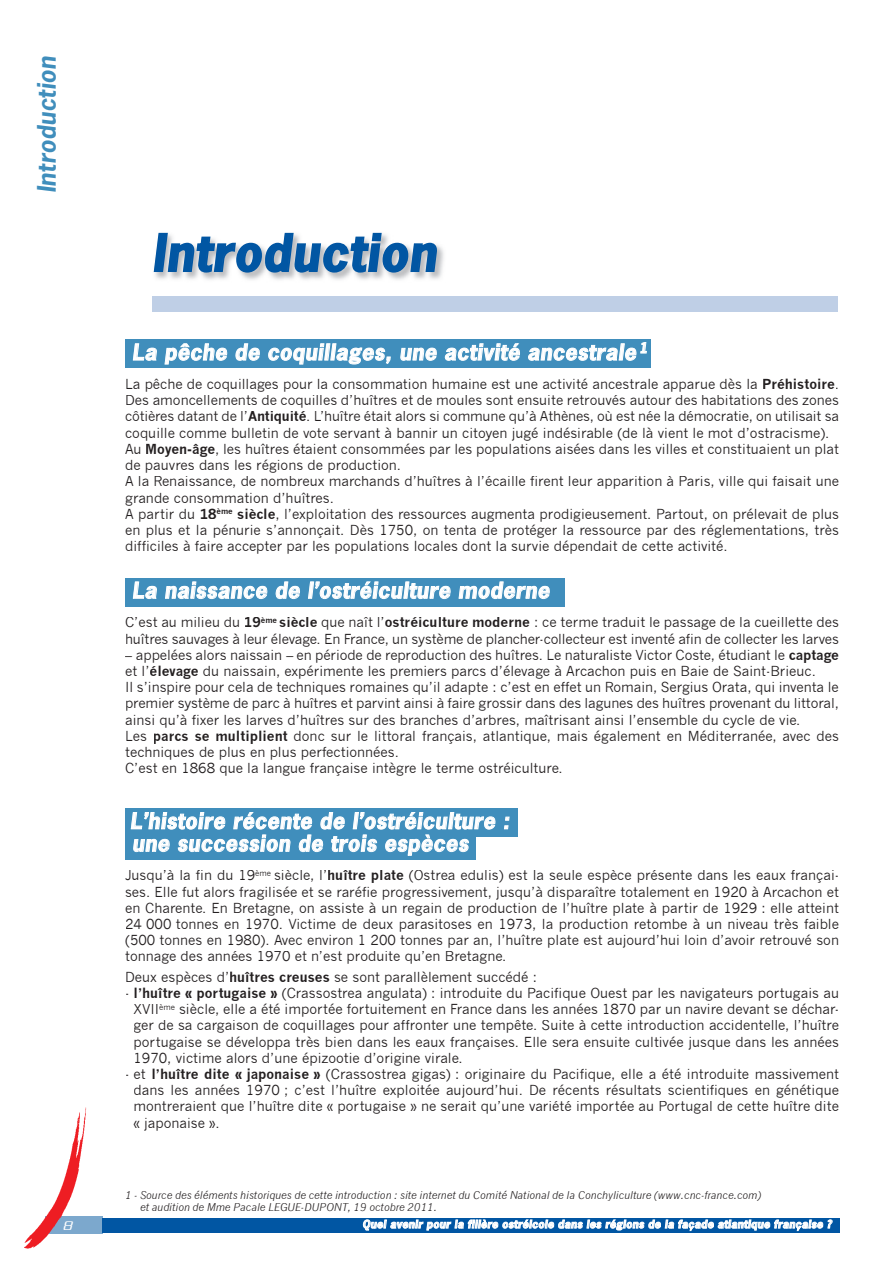
<style>
.page{position:relative;width:894px;height:1264px;background:#fff}
.page>*{position:absolute;margin:0;border:0;box-sizing:border-box;transform-origin:0 0}
.t1{font:italic 700 48px "News Gothic Std";letter-spacing:.03em;color:#0156a3}
.t2{font:italic 700 24px "News Gothic Std";color:#408ebc}
.t3{font:italic 700 21px/22.5px "News Gothic Std";letter-spacing:.03em;color:#fff}
.t4{font:13.5px/16.2px "News Gothic";color:#231f20}
.t5{font:italic 300 13.5px "Serpentine";color:#fff}
.t6{font:italic 700 13.5px "News Gothic Std";color:#fff}
.t7{font:italic 10.5px/12.6px "News Gothic";color:#231f20}
.t8{font:italic 700 10.5px "News Gothic Std";letter-spacing:.04em;color:#fff}
.s1{font-weight:700}
</style>
<div class="page">
<div style="left:46px;top:1216px;width:57px;height:18px;background:#7ca8cd"></div>
<div style="left:103px;top:1218px;width:737px;height:14px;background:#0156a3"></div>
<svg style="left:362px;top:1219px;width:470px;height:14px"></svg>
<img style="left:24px;top:1107px;width:63px;height:142px">
<img style="left:155px;top:246px;width:289px;height:34px">
<svg style="left:153px;top:232px;width:286px;height:41px"></svg>
<div style="left:125px;top:339px;width:526px;height:29px;background:#408ebc"></div>
<div style="left:125px;top:578px;width:439px;height:28px;background:#408ebc"></div>
<div style="left:125px;top:808px;width:392px;height:29px;background:#408ebc"></div>
<div style="left:125px;top:831px;width:351px;height:28px;background:#408ebc"></div>
<svg style="left:132px;top:343px;width:25px;height:18px"></svg>
<svg style="left:164px;top:343px;width:63px;height:22px"></svg>
<svg style="left:235px;top:343px;width:25px;height:18px"></svg>
<svg style="left:268px;top:343px;width:123px;height:22px"></svg>
<svg style="left:400px;top:347px;width:37px;height:14px"></svg>
<svg style="left:444px;top:343px;width:76px;height:18px"></svg>
<svg style="left:132px;top:581px;width:25px;height:18px"></svg>
<svg style="left:165px;top:581px;width:103px;height:18px"></svg>
<svg style="left:275px;top:581px;width:25px;height:18px"></svg>
<svg style="left:308px;top:581px;width:143px;height:18px"></svg>
<svg style="left:458px;top:581px;width:92px;height:18px"></svg>
<svg style="left:504px;top:816px;width:5px;height:13px"></svg>
<svg style="left:130px;top:812px;width:366px;height:44px"></svg>
<div style="left:153px;top:296px;width:684px;height:16px;background:#bfcfe6"></div>
<svg style="left:528px;top:342px;width:119px;height:19px"></svg>
<h2 class="t2" style="left:31px;top:193px;width:139px;rotate:-90deg">Introduction</h2>
<h1 class="t1" style="left:152px;top:221px;width:285px">Introduction</h1>
<p class="t6" style="left:639px;top:339px;width:10px">1</p>
<h3 class="t3" style="left:132px;top:341px;width:505px">La pêche de coquillages, une activité ancestrale</h3>
<p class="t4" style="left:125px;top:376px;width:715px">La pêche de coquillages pour la consommation humaine est une activité ancestrale apparue dès la <span class="s1">Préhistoire</span>.<br>Des amoncellements de coquilles d’huîtres et de moules sont ensuite retrouvés autour des habitations des zones côtières datant de l’<span class="s1">Antiquité</span>. L’huître était alors si commune qu’à Athènes, où est née la démocratie, on utilisait sa coquille comme bulletin de vote servant à bannir un citoyen jugé indésirable (de là vient le mot d’ostracisme).<br>Au <span class="s1">Moyen-âge</span>, les huîtres étaient consommées par les populations aisées dans les villes et constituaient un plat de pauvres dans les régions de production.<br>A la Renaissance, de nombreux marchands d’huîtres à l’écaille firent leur apparition à Paris, ville qui faisait une grande consommation d’huîtres.<br>A partir du <span class="s1">18</span><sup>ème</sup> <span class="s1">siècle</span>, l’exploitation des ressources augmenta prodigieusement. Partout, on prélevait de plus en plus et la pénurie s’annonçait. Dès 1750, on tenta de protéger la ressource par des réglementations, très difficiles à faire accepter par les populations locales dont la survie dépendait de cette activité.</p>
<h3 class="t3" style="left:132px;top:579px;width:418px">La naissance de l’ostréiculture moderne</h3>
<p class="t4" style="left:125px;top:614px;width:715px">C’est au milieu du <span class="s1">19</span><sup>ème</sup> <span class="s1">siècle</span> que naît l’<span class="s1">ostréiculture moderne</span> : ce terme traduit le passage de la cueillette des huîtres sauvages à leur élevage. En France, un système de plancher-collecteur est inventé afin de collecter les larves</p>
<p class="t4" style="left:125px;top:647px;width:715px">– appelées alors naissain – en période de reproduction des huîtres. Le naturaliste Victor Coste, étudiant le <span class="s1">captage </span>et l’<span class="s1">élevage</span> du naissain, expérimente les premiers parcs d’élevage à Arcachon puis en Baie de Saint-Brieuc.<br>Il s’inspire pour cela de techniques romaines qu’il adapte : c’est en effet un Romain, Sergius Orata, qui inventa le premier système de parc à huîtres et parvint ainsi à faire grossir dans des lagunes des huîtres provenant du littoral, ainsi qu’à fixer les larves d’huîtres sur des branches d’arbres, maîtrisant ainsi l’ensemble du cycle de vie.<br>Les <span class="s1">parcs se multiplient</span> donc sur le littoral français, atlantique, mais également en Méditerranée, avec des techniques de plus en plus perfectionnées.<br>C’est en 1868 que la langue française intègre le terme ostréiculture.</p>
<h3 class="t3" style="left:130px;top:810px;width:380px">L’histoire récente de l’ostréiculture : une succession de trois espèces</h3>
<p class="t4" style="left:125px;top:867px;width:715px;text-align:justify">Jusqu’à la fin du 19<sup>ème</sup> siècle, l’<span class="s1">huître plate</span> (Ostrea edulis) est la seule espèce présente dans les eaux françai&shy;ses. Elle fut alors fragilisée et se raréfie progressivement, jusqu’à disparaître totalement en 1920 à Arcachon et en Charente. En Bretagne, on assiste à un regain de production de l’huître plate à partir de 1929 : elle atteint 24 000 tonnes en 1970. Victime de deux parasitoses en 1973, la production retombe à un niveau très faible (500 tonnes en 1980). Avec environ 1 200 tonnes par an, l’huître plate est aujourd’hui loin d’avoir retrouvé son tonnage des années 1970 et n’est produite qu’en Bretagne.</p>
<p class="t4" style="left:125px;top:969px;width:413px">Deux espèces d’<span class="s1">huîtres creuses</span> se sont parallèlement succédé :</p>
<p class="t4" style="left:133px;top:985px;width:707px;text-align:justify;text-indent:-8px">- <span class="s1">l’huître « portugaise »</span> (Crassostrea angulata) : introduite du Pacifique Ouest par les navigateurs portugais au XVII<sup>ème</sup> siècle, elle a été importée fortuitement en France dans les années 1870 par un navire devant se déchar&shy;ger de sa cargaison de coquillages pour affronter une tempête. Suite à cette introduction accidentelle, l’huître portugaise se développa très bien dans les eaux françaises. Elle sera ensuite cultivée jusque dans les années 1970, victime alors d’une épizootie d’origine virale.</p>
<p class="t4" style="left:133px;top:1066px;width:707px;text-align:justify;text-indent:-8px">- et <span class="s1">l’huître dite « japonaise »</span> (Crassostrea gigas) : originaire du Pacifique, elle a été introduite massivement dans les années 1970 ; c’est l’huître exploitée aujourd’hui. De récents résultats scientifiques en génétique montreraient que l’huître dite « portugaise » ne serait qu’une variété importée au Portugal de cette huître dite « japonaise ».</p>
<p class="t7" style="left:140px;top:1188px;width:622px;text-indent:-15px">1 - Source des éléments historiques de cette introduction : site internet du Comité National de la Conchyliculture (www.cnc-france.com) et audition de Mme Pacale LEGUE-DUPONT, 19 octobre 2011.</p>
<p class="t5" style="left:63px;top:1218px;width:11px">8</p>
<p class="t8" style="left:362px;top:1217px;width:470px">Quel avenir pour la filière ostréicole dans les régions de la façade atlantique française ?</p>
</div>
